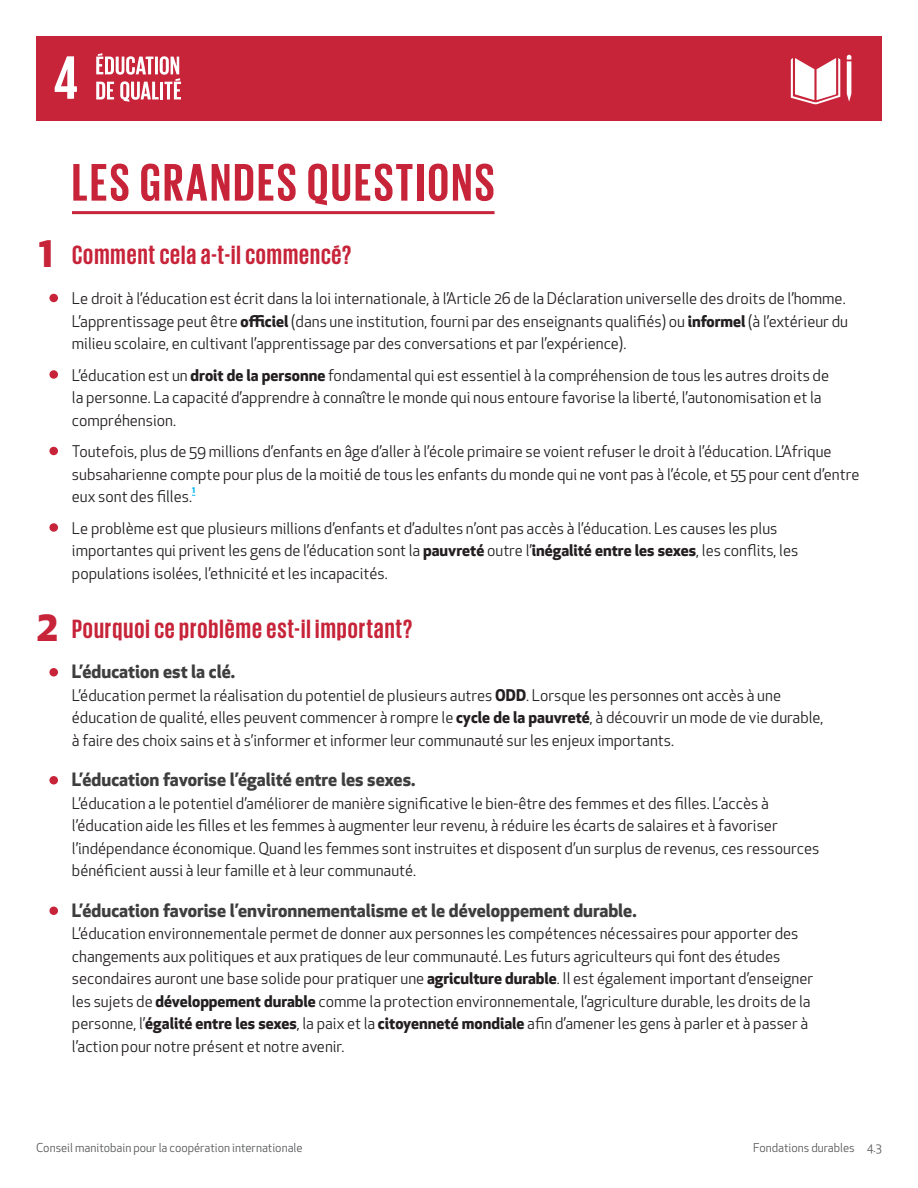
<style>
.page{position:relative;width:918px;height:1188px;background:#fff}
.page>*{position:absolute;margin:0;border:0;box-sizing:border-box;transform-origin:0 0}
.t1{font:700 54px "Giorgio Sans";letter-spacing:.05em;color:#c72339}
.t2{font:700 42px "Apex New";color:#c72339}
.t3{font:700 27px "Giorgio Sans";letter-spacing:.04em;color:#c72339}
.t4{font:700 18px "Apex New";color:#3e3e3f}
.t5{font:15.75px/22.5px "Apex New";color:#231f20}
.t6{font:12px "Apex New";color:#57585a}
.t7{font:700 9px "Apex New";color:#00baf1}
.s1{font-weight:700}
</style>
<div class="page">
<div style="left:49px;top:294px;width:9px;height:8px;background:#c72339;border-radius:50%"></div>
<div style="left:49px;top:370px;width:9px;height:9px;background:#c72339;border-radius:50%"></div>
<div style="left:49px;top:447px;width:9px;height:8px;background:#c72339;border-radius:50%"></div>
<div style="left:49px;top:523px;width:9px;height:9px;background:#c72339;border-radius:50%"></div>
<div style="left:49px;top:668px;width:9px;height:8px;background:#c72339;border-radius:50%"></div>
<div style="left:49px;top:776px;width:9px;height:8px;background:#c72339;border-radius:50%"></div>
<div style="left:49px;top:907px;width:9px;height:8px;background:#c72339;border-radius:50%"></div>
<hr style="left:72px;top:211px;width:423px;height:3px;background:#c72339">
<div style="left:36px;top:36px;width:846px;height:85px;background:#c72339"></div>
<svg style="left:791px;top:58px;width:49px;height:46px"></svg>
<svg style="left:847px;top:55px;width:4px;height:47px"></svg>
<svg style="left:55px;top:56px;width:22px;height:43px"></svg>
<svg style="left:96px;top:53px;width:85px;height:49px"></svg>
<p class="t1" style="left:72px;top:155px;width:424px">LES GRANDES QUESTIONS</p>
<p class="t2" style="left:39px;top:221px;width:17px">1</p>
<p class="t3" style="left:72px;top:241px;width:281px">Comment cela a-t-il commencé?</p>
<p class="t5" style="left:72px;top:287px;width:778px">Le droit à l’éducation est écrit dans la loi internationale, à l’Article 26 de la Déclaration universelle des droits de l’homme.<br>L’apprentissage peut être <span class="s1">officiel</span> (dans une institution, fourni par des enseignants qualifiés) ou <span class="s1">informel</span> (à l’extérieur du milieu scolaire, en cultivant l’apprentissage par des conversations et par l’expérience).</p>
<p class="t5" style="left:72px;top:364px;width:759px">L’éducation est un <span class="s1">droit de la personne</span> fondamental qui est essentiel à la compréhension de tous les autres droits de la personne. La capacité d’apprendre à connaître le monde qui nous entoure favorise la liberté, l’autonomisation et la compréhension.</p>
<p class="t5" style="left:72px;top:440px;width:789px">Toutefois, plus de 59 millions d’enfants en âge d’aller à l’école primaire se voient refuser le droit à l’éducation. L’Afrique subsaharienne compte pour plus de la moitié de tous les enfants du monde qui ne vont pas à l’école, et 55 pour cent d’entre eux sont des filles.</p>
<p class="t7" style="left:192px;top:483px;width:5px">1</p>
<p class="t5" style="left:72px;top:517px;width:728px">Le problème est que plusieurs millions d’enfants et d’adultes n’ont pas accès à l’éducation. Les causes les plus importantes qui privent les gens de l’éducation sont la <span class="s1">pauvreté</span> outre l’<span class="s1">inégalité entre les sexes</span>, les conflits, les populations isolées, l’ethnicité et les incapacités.</p>
<p class="t2" style="left:36px;top:595px;width:25px">2</p>
<p class="t3" style="left:72px;top:615px;width:342px">Pourquoi ce problème est-il important?</p>
<p class="t4" style="left:72px;top:659px;width:165px">L’éducation est la clé.</p>
<p class="t5" style="left:72px;top:684px;width:753px">L’éducation permet la réalisation du potentiel de plusieurs autres <span class="s1">ODD</span>. Lorsque les personnes ont accès à une éducation de qualité, elles peuvent commencer à rompre le <span class="s1">cycle de la pauvreté</span>, à découvrir un mode de vie durable, à faire des choix sains et à s’informer et informer leur communauté sur les enjeux importants.</p>
<p class="t4" style="left:72px;top:767px;width:345px">L’éducation favorise l’égalité entre les sexes.</p>
<p class="t5" style="left:72px;top:792px;width:749px">L’éducation a le potentiel d’améliorer de manière significative le bien-être des femmes et des filles. L’accès à l’éducation aide les filles et les femmes à augmenter leur revenu, à réduire les écarts de salaires et à favoriser l’indépendance économique. Quand les femmes sont instruites et disposent d’un surplus de revenus, ces ressources bénéficient aussi à leur famille et à leur communauté.</p>
<p class="t4" style="left:72px;top:897px;width:566px">L’éducation favorise l’environnementalisme et le développement durable.</p>
<p class="t5" style="left:72px;top:922px;width:743px">L’éducation environnementale permet de donner aux personnes les compétences nécessaires pour apporter des changements aux politiques et aux pratiques de leur communauté. Les futurs agriculteurs qui font des études secondaires auront une base solide pour pratiquer une <span class="s1">agriculture durable</span>. Il est également important d’enseigner les sujets de <span class="s1">développement durable</span> comme la protection environnementale, l’agriculture durable, les droits de la personne, l’<span class="s1">égalité entre les sexes</span>, la paix et la <span class="s1">citoyenneté mondiale</span> afin d’amener les gens à parler et à passer à l’action pour notre présent et notre avenir.</p>
<p class="t6" style="left:36px;top:1140px;width:268px">Conseil manitobain pour la coopération internationale</p>
<p class="t6" style="left:753px;top:1140px;width:130px">Fondations durables 4.3</p>
</div>
